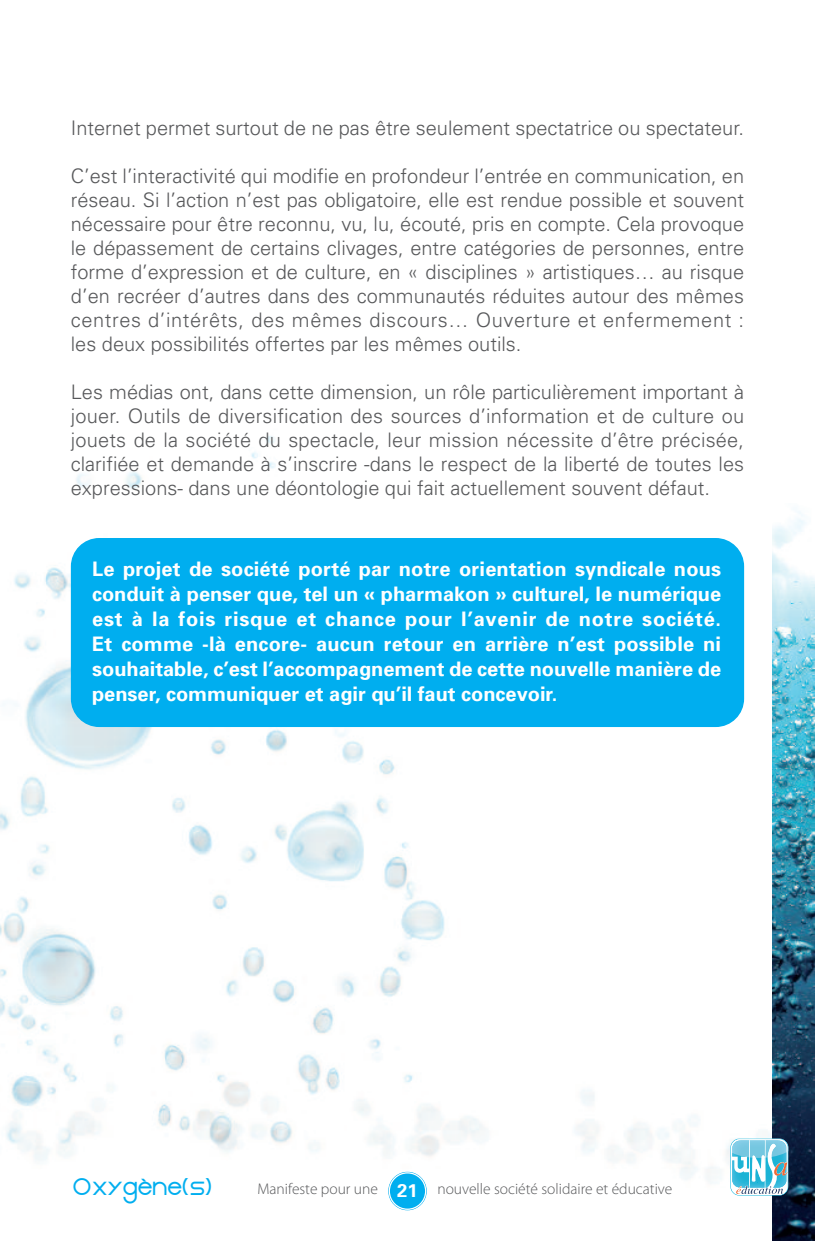
<style>
.page{position:relative;width:815px;height:1241px;background:#fff}
.page>*{position:absolute;margin:0;border:0;box-sizing:border-box;transform-origin:0 0}
.t1{font:900 33.5px "Gasalt";color:#00aeef}
.t2{font:300 20px/24px "Univers";color:#57585a;text-align:justify}
.t3{font:700 20px/25px "Univers";color:#fff;text-align:justify}
.t4{font:300 15.5px "Myriad Pro";color:#57585a}
.s1{font-family:"Univers";font-weight:700;font-size:18.5px;color:#fff}
</style>
<div class="page">
<img style="left:0;top:436px;width:772px;height:775px">
<img style="left:772px;top:511px;width:43px;height:729px">
<div style="left:390px;top:1173px;width:35px;height:35px;background:#00aeef;border-radius:50%"></div>
<div style="left:388px;top:1171px;width:39px;height:39px;border:1px solid #00aeef;border-radius:50%"></div>
<div style="left:71px;top:538px;width:673px;height:189px;background:#00aeef;border-radius:28px"></div>
<svg style="left:730px;top:1138px;width:58px;height:57px"></svg>
<p class="t2" style="left:71px;top:118px;width:675px">Internet permet surtout de ne pas être seulement spectatrice ou spectateur.</p>
<p class="t2" style="left:71px;top:166px;width:675px">C’est l’interactivité qui modifie en profondeur l’entrée en communication, en réseau. Si l’action n’est pas obligatoire, elle est rendue possible et souvent nécessaire pour être reconnu, vu, lu, écouté, pris en compte. Cela provoque le dépassement de certains clivages, entre catégories de personnes, entre forme d’expression et de culture, en « disciplines » artistiques… au risque d’en recréer d’autres dans des communautés réduites autour des mêmes centres d’intérêts, des mêmes discours… Ouverture et enfermement : les deux possibilités offertes par les mêmes outils.</p>
<p class="t2" style="left:71px;top:382px;width:675px">Les médias ont, dans cette dimension, un rôle particulièrement important à jouer. Outils de diversification des sources d’information et de culture ou jouets de la société du spectacle, leur mission nécessite d’être précisée, clarifiée et demande à s’inscrire -dans le respect de la liberté de toutes les expressions- dans une déontologie qui fait actuellement souvent défaut.</p>
<p class="t3" style="left:92px;top:558px;width:631px">Le projet de société porté par notre orientation syndicale nous conduit à penser que, tel un « pharmakon » culturel, le numérique est à la fois risque et chance pour l’avenir de notre société.<br>Et comme -là encore- aucun retour en arrière n’est possible ni souhaitable, c’est l’accompagnement de cette nouvelle manière de penser, communiquer et agir qu’il faut concevoir.</p>
<h1 class="t1" style="left:74px;top:1170px;width:141px">Oxygène(s)</h1>
<p class="t4" style="left:257px;top:1183px;width:416px">Manifeste pour une <span class="s1">21</span> nouvelle société solidaire et éducative</p>
</div>
